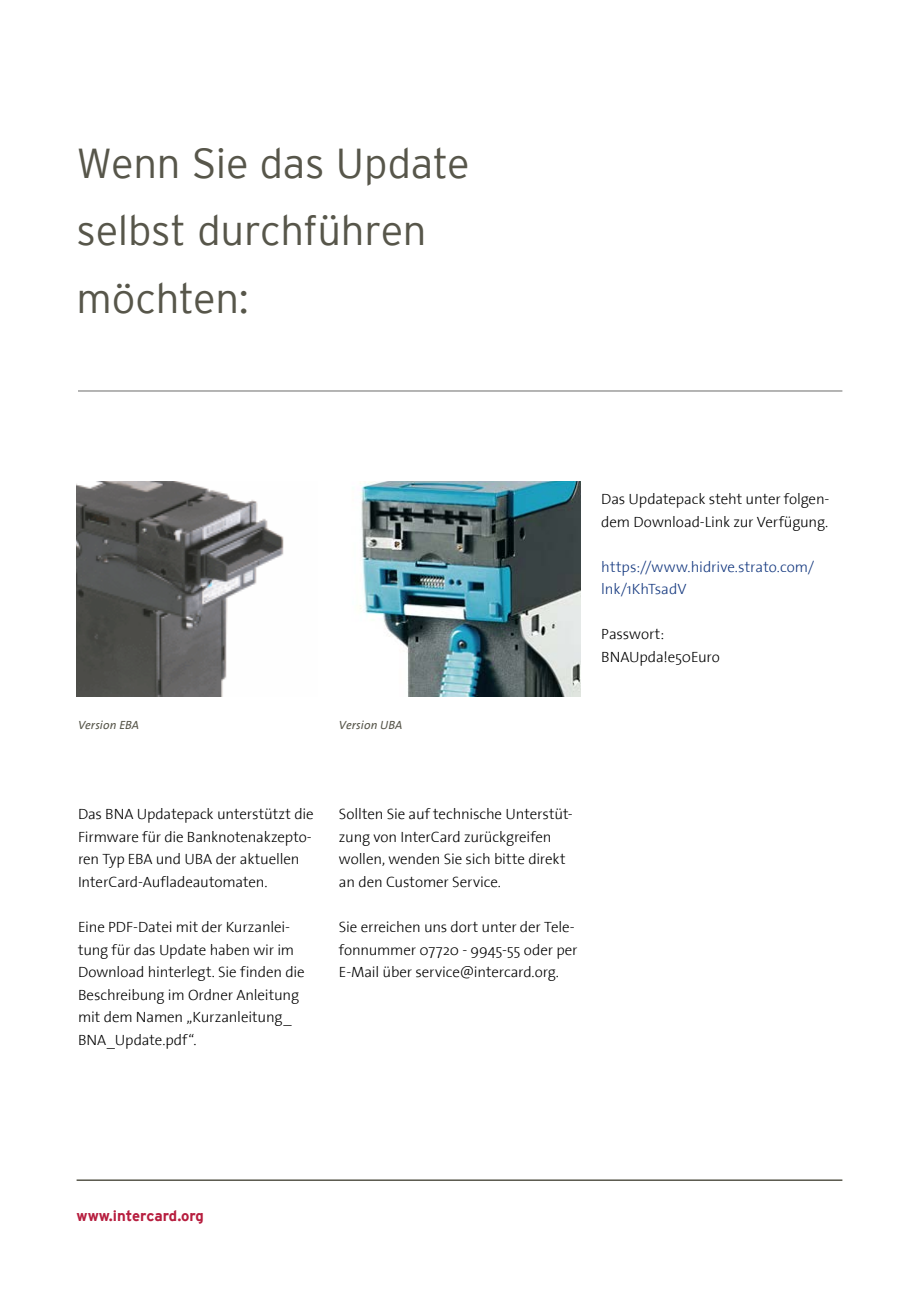
<style>
.page{position:relative;width:919px;height:1289px;background:#fff}
.page>*{position:absolute;margin:0;border:0;box-sizing:border-box;transform-origin:0 0}
.t1{font:300 41.7px/67.7px "Interstate";letter-spacing:-.005em;color:#57564a}
.t2{font:300 15px/22.5px "The Sans";letter-spacing:-.01em;color:#000}
.t3{font:300 15px/22.5px "The Sans";color:#14387f}
.t4{font:700 15px "Interstate";letter-spacing:-.005em;color:#b71e3f}
.t5{font:italic 12px "The Sans";letter-spacing:.01em;color:#57564a}
</style>
<div class="page">
<img style="left:77px;top:481px;width:207px;height:215px">
<img style="left:360px;top:481px;width:220px;height:215px">
<hr style="left:78px;top:390px;width:764px;height:2px;background:#9d9d9c">
<hr style="left:77px;top:1179px;width:765px;height:1px;background:#57564a">
<h1 class="t1" style="left:77px;top:129px;width:394px">Wenn Sie das Update selbst durchführen möchten:</h1>
<p class="t5" style="left:78px;top:719px;width:63px">Version EBA</p>
<p class="t5" style="left:339px;top:719px;width:65px">Version UBA</p>
<p class="t2" style="left:601px;top:488px;width:230px">Das Updatepack steht unter folgen&shy;dem Download-Link zur Verfügung.</p>
<p class="t3" style="left:601px;top:556px;width:214px">https://www.hidrive.strato.com/ lnk/1KhTsadV</p>
<p class="t2" style="left:601px;top:623px;width:120px">Passwort:<br>BNAUpda!e50Euro</p>
<p class="t2" style="left:78px;top:803px;width:237px">Das BNA Updatepack unterstützt die Firmware für die Banknotenakzepto&shy;ren Typ EBA und UBA der aktuellen InterCard-Aufladeautomaten.</p>
<p class="t2" style="left:78px;top:916px;width:228px">Eine PDF-Datei mit der Kurzanlei&shy;tung für das Update haben wir im<br>Download hinterlegt. Sie finden die<br>Beschreibung im Ordner Anleitung mit dem Namen „Kurzanleitung_<br>BNA_Update.pdf“.</p>
<p class="t2" style="left:339px;top:803px;width:235px">Sollten Sie auf technische Unterstüt&shy;zung von InterCard zurückgreifen wollen, wenden Sie sich bitte direkt an den Customer Service.</p>
<p class="t2" style="left:339px;top:916px;width:240px">Sie erreichen uns dort unter der Tele&shy;fonnummer 07720 - 9945-55 oder per<br>E-Mail über service@intercard.org.</p>
<p class="t4" style="left:77px;top:1207px;width:129px">www.intercard.org</p>
</div>
